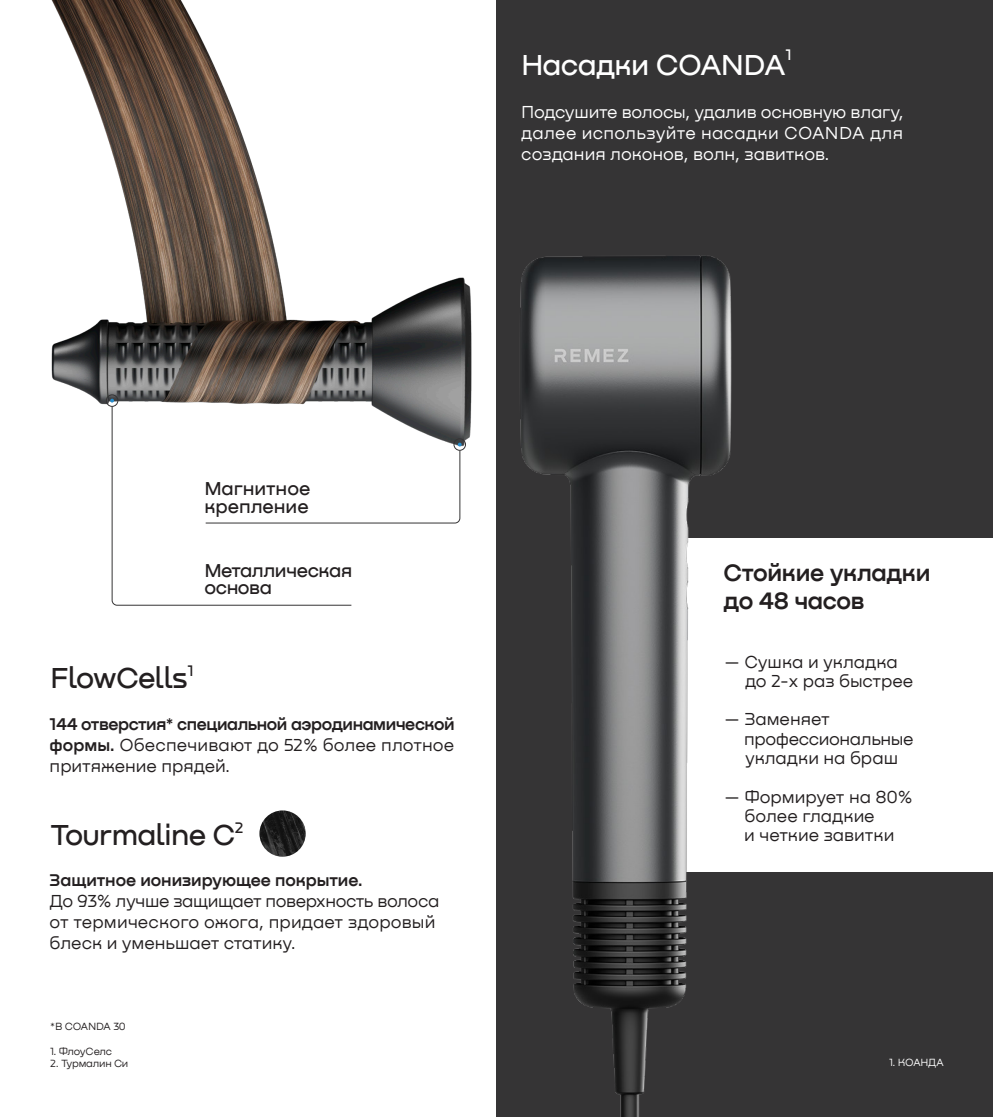
<style>
.page{position:relative;width:993px;height:1117px;background:#fff}
.page>*{position:absolute;margin:0;border:0;box-sizing:border-box;transform-origin:0 0}
.t1{font:500 29.75px "Nekst";letter-spacing:-.025em;color:#231f20}
.t2{font:500 29.75px "Nekst";letter-spacing:-.025em;color:#fff}
.t3{font:600 24.5px "Nekst";letter-spacing:-.015em;color:#231f20}
.t4{font:500 19.25px/17.5px "Nekst";letter-spacing:-.02em;color:#231f20}
.t5{font:17.5px/21px "Nekst";letter-spacing:-.005em;color:#231f20}
.t6{font:600 17.5px/21px "Nekst";letter-spacing:-.02em;color:#231f20}
.t7{font:17.5px "Nekst";letter-spacing:-.005em;color:#fff}
.t8{font:17.5px "Nekst";letter-spacing:-.025em;color:#231f20}
.t9{font:17.5px "Nekst";letter-spacing:.015em;color:#fff}
.t10{font:500 15.75px "Nekst";color:#fff}
.t11{font:10.5px "Nekst";letter-spacing:-.025em;color:#231f20}
.t12{font:10.5px "Nekst";letter-spacing:-.045em;color:#231f20}
.t13{font:10.5px "Nekst";letter-spacing:-.04em;color:#fff}
.s1{font-weight:400}
</style>
<div class="page">
<div style="left:496px;top:0;width:496px;height:1116px;background:#353435"></div>
<div style="left:632px;top:537px;width:360px;height:334px;background:#fff"></div>
<img style="left:520px;top:255px;width:236px;height:861px">
<img style="left:51px;top:0;width:421px;height:451px">
<svg style="left:111px;top:405px;width:241px;height:200px"></svg>
<div style="left:453px;top:438px;width:12px;height:12px;border:1px solid #353435;border-radius:50%"></div>
<svg style="left:205px;top:442px;width:256px;height:81px"></svg>
<div style="left:106px;top:394px;width:12px;height:12px;border:1px solid #353435;border-radius:50%"></div>
<svg style="left:110px;top:398px;width:4px;height:4px"></svg>
<img style="left:259px;top:810px;width:46px;height:46px;border-radius:23px">
<p class="t10" style="left:785px;top:45px;width:8px">1</p>
<p class="t2" style="left:521px;top:48px;width:266px">Насадки COANDA</p>
<p class="t7" style="left:521px;top:101px;width:384px">Подсушите волосы, удалив основную влагу,</p>
<p class="t9" style="left:521px;top:122px;width:383px">далее используйте насадки COANDA для</p>
<p class="t7" style="left:521px;top:143px;width:309px">создания локонов, волн, завитков.</p>
<p class="t4" style="left:204px;top:479px;width:107px">Магнитное</p>
<p class="t4" style="left:204px;top:497px;width:106px">крепление</p>
<p class="t4" style="left:204px;top:561px;width:149px">Металлическая основа</p>
<p class="t1" style="left:50px;top:660px;width:145px">FlowCells<sup>1</sup></p>
<p class="t6" style="left:50px;top:712px;width:406px">144 отверстия* специальной аэродинамической формы. <span class="s1">Обеспечивают до 52% более плотное</span></p>
<p class="t5" style="left:50px;top:754px;width:182px">притяжение прядей.</p>
<p class="t1" style="left:50px;top:817px;width:195px">Tourmaline C<sup>2</sup></p>
<p class="t6" style="left:50px;top:868px;width:315px">Защитное ионизирующее покрытие.</p>
<p class="t8" style="left:50px;top:890px;width:391px">До 93% лучше защищает поверхность волоса</p>
<p class="t5" style="left:50px;top:910px;width:387px">от термического ожога, придает здоровый блеск и уменьшает статику.</p>
<p class="t3" style="left:723px;top:557px;width:208px">Стойкие укладки</p>
<p class="t3" style="left:723px;top:585px;width:142px">до 48 часов</p>
<p class="t5" style="left:724px;top:650px;width:175px">— Сушка и укладка</p>
<p class="t5" style="left:744px;top:670px;width:170px">до 2-х раз быстрее</p>
<p class="t5" style="left:724px;top:708px;width:106px">— Заменяет</p>
<p class="t8" style="left:744px;top:728px;width:171px">профессиональные</p>
<p class="t5" style="left:744px;top:747px;width:155px">укладки на браш</p>
<p class="t5" style="left:724px;top:785px;width:189px">— Формирует на 80%</p>
<p class="t5" style="left:744px;top:804px;width:132px">более гладкие</p>
<p class="t5" style="left:744px;top:824px;width:151px">и четкие завитки</p>
<p class="t12" style="left:50px;top:1020px;width:77px">*В COANDA 30</p>
<p class="t11" style="left:50px;top:1044px;width:63px">1. ФлоуСелс</p>
<p class="t11" style="left:50px;top:1056px;width:80px">2. Турмалин Си</p>
<p class="t13" style="left:888px;top:1056px;width:56px">1. КОАНДА</p>
</div>
